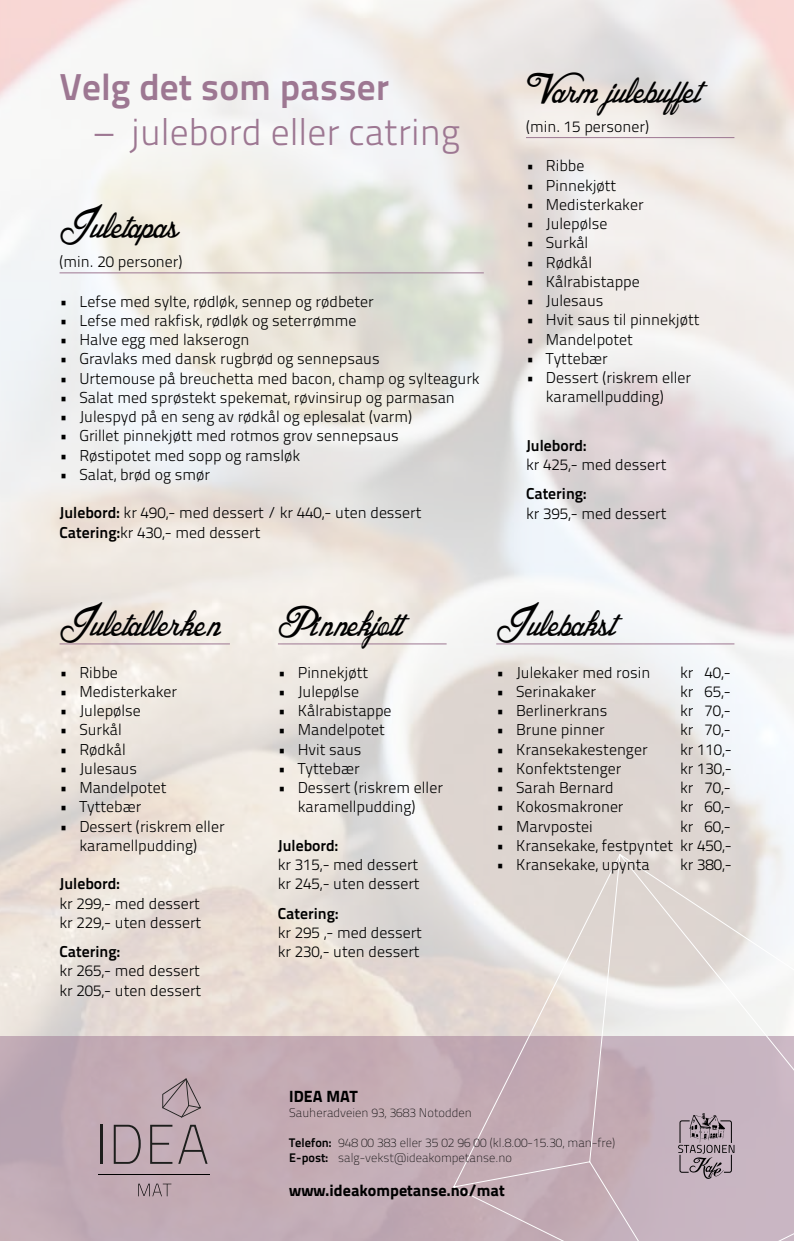
<style>
.page{position:relative;width:794px;height:1241px;background:#fff}
.page>*{position:absolute;margin:0;border:0;box-sizing:border-box;transform-origin:0 0}
.t1{font:37.45px "Titillium Text 25 L 250 wt";color:#9d7792}
.t2{font:37.45px "Titillium Text 25 L 800 wt";color:#9d7792}
.t3{font:26.25px "Stasjonen Kafe Reg";color:#000;scale:.89 1}
.t4{font:16.1px "Titillium Text 25 L 999 wt";color:#000}
.t5{font:15.75px/19.2px "Titillium Text 25 L 250 wt";color:#000}
.t6{font:15.75px "Titillium Text 25 L 800 wt";color:#000}
.t7{font:12.42px/14.9px "Titillium Text 25 L 1 wt";color:#000}
.s1{font-family:"Titillium Text 25 L 800 wt"}
</style>
<div class="page">
<hr style="left:526px;top:137px;width:208px;height:1px;background:#9d7792">
<hr style="left:60px;top:272px;width:424px;height:1px;background:#9d7792">
<div style="left:0;top:1036px;width:794px;height:204px;background:#c3abb4"></div>
<svg style="left:453px;top:852px;width:341px;height:388px"></svg>
<svg style="left:678px;top:1112px;width:56px;height:66px"></svg>
<svg style="left:162px;top:1078px;width:39px;height:39px"></svg>
<hr style="left:100px;top:1124px;width:2px;height:39px;background:#1d1e1c">
<svg style="left:114px;top:1124px;width:27px;height:39px"></svg>
<svg style="left:150px;top:1124px;width:22px;height:39px"></svg>
<svg style="left:178px;top:1124px;width:30px;height:39px"></svg>
<hr style="left:98px;top:1174px;width:112px;height:1px;background:#000">
<svg style="left:138px;top:1183px;width:33px;height:13px"></svg>
<hr style="left:278px;top:643px;width:168px;height:1px;background:#9d7792">
<hr style="left:60px;top:643px;width:170px;height:1px;background:#9d7792">
<hr style="left:496px;top:643px;width:238px;height:1px;background:#9d7792">
<h2 class="t3" style="left:526px;top:79px;width:197px">Varm julebuffet</h2>
<h1 class="t2" style="left:60px;top:58px;width:331px">Velg det som passer</h1>
<h1 class="t1" style="left:95px;top:104px;width:367px">– julebord eller catring</h1>
<p class="t5" style="left:526px;top:116px;width:125px">(min. 15 personer)</p>
<p class="t5" style="left:526px;top:155px;width:60px">• Ribbe</p>
<p class="t5" style="left:526px;top:174px;width:92px">• Pinnekjøtt</p>
<p class="t5" style="left:526px;top:194px;width:119px">• Medisterkaker</p>
<p class="t5" style="left:526px;top:213px;width:83px">• Julepølse</p>
<p class="t5" style="left:526px;top:232px;width:64px">• Surkål</p>
<p class="t5" style="left:526px;top:251px;width:68px">• Rødkål</p>
<p class="t5" style="left:526px;top:271px;width:115px">• Kålrabistappe</p>
<p class="t5" style="left:526px;top:290px;width:79px">• Julesaus</p>
<p class="t5" style="left:526px;top:309px;width:175px">• Hvit saus til pinnekjøtt</p>
<p class="t5" style="left:526px;top:328px;width:108px">• Mandelpotet</p>
<p class="t5" style="left:526px;top:348px;width:83px">• Tyttebær</p>
<p class="t5" style="left:526px;top:367px;width:166px;text-align:center">• Dessert (riskrem eller karamellpudding)</p>
<p class="t6" style="left:526px;top:433px;width:62px">Julebord:</p>
<p class="t5" style="left:526px;top:454px;width:142px">kr 425,- med dessert</p>
<p class="t6" style="left:526px;top:481px;width:62px">Catering:</p>
<p class="t5" style="left:526px;top:502px;width:142px">kr 395,- med dessert</p>
<h2 class="t3" style="left:60px;top:214px;width:135px">Juletapas</h2>
<p class="t5" style="left:60px;top:251px;width:125px">(min. 20 personer)</p>
<p class="t5" style="left:60px;top:290px;width:316px">• Lefse med sylte, rødløk, sennep og rødbeter</p>
<p class="t5" style="left:60px;top:310px;width:298px">• Lefse med rakfisk, rødløk og seterrømme</p>
<p class="t5" style="left:60px;top:329px;width:191px">• Halve egg med lakserogn</p>
<p class="t5" style="left:60px;top:348px;width:322px">• Gravlaks med dansk rugbrød og sennepsaus</p>
<p class="t5" style="left:60px;top:367px;width:422px">• Urtemouse på breuchetta med bacon, champ og sylteagurk</p>
<p class="t5" style="left:60px;top:387px;width:397px">• Salat med sprøstekt spekemat, røvinsirup og parmasan</p>
<p class="t5" style="left:60px;top:406px;width:354px">• Julespyd på en seng av rødkål og eplesalat (varm)</p>
<p class="t5" style="left:60px;top:425px;width:341px">• Grillet pinnekjøtt med rotmos grov sennepsaus</p>
<p class="t5" style="left:60px;top:444px;width:242px">• Røstipotet med sopp og ramsløk</p>
<p class="t5" style="left:60px;top:464px;width:152px">• Salat, brød og smør</p>
<p class="t5" style="left:60px;top:502px;width:363px"><span class="s1">Julebord:</span> kr 490,- med dessert / kr 440,- uten dessert<br><span class="s1">Catering:</span>kr 430,- med dessert</p>
<h2 class="t3" style="left:60px;top:611px;width:182px">Juletallerken</h2>
<h2 class="t3" style="left:278px;top:611px;width:141px">Pinnekjøtt</h2>
<p class="t5" style="left:60px;top:661px;width:60px">• Ribbe</p>
<p class="t5" style="left:60px;top:680px;width:119px">• Medisterkaker</p>
<p class="t5" style="left:60px;top:700px;width:83px">• Julepølse</p>
<p class="t5" style="left:60px;top:719px;width:64px">• Surkål</p>
<p class="t5" style="left:60px;top:738px;width:68px">• Rødkål</p>
<p class="t5" style="left:60px;top:757px;width:79px">• Julesaus</p>
<p class="t5" style="left:60px;top:777px;width:108px">• Mandelpotet</p>
<p class="t5" style="left:60px;top:796px;width:83px">• Tyttebær</p>
<p class="t5" style="left:60px;top:815px;width:166px;text-align:center">• Dessert (riskrem eller karamellpudding)</p>
<p class="t6" style="left:60px;top:871px;width:62px">Julebord:</p>
<p class="t5" style="left:60px;top:892px;width:143px">kr 299,- med dessert kr 229,- uten dessert</p>
<p class="t6" style="left:60px;top:939px;width:62px">Catering:</p>
<p class="t5" style="left:60px;top:960px;width:143px">kr 265,- med dessert kr 205,- uten dessert</p>
<p class="t5" style="left:278px;top:661px;width:92px">• Pinnekjøtt</p>
<p class="t5" style="left:278px;top:680px;width:83px">• Julepølse</p>
<p class="t5" style="left:278px;top:700px;width:115px">• Kålrabistappe</p>
<p class="t5" style="left:278px;top:719px;width:108px">• Mandelpotet</p>
<p class="t5" style="left:278px;top:738px;width:85px">• Hvit saus</p>
<p class="t5" style="left:278px;top:757px;width:83px">• Tyttebær</p>
<p class="t5" style="left:278px;top:777px;width:166px;text-align:center">• Dessert (riskrem eller karamellpudding)</p>
<p class="t6" style="left:278px;top:833px;width:62px">Julebord:</p>
<p class="t5" style="left:278px;top:854px;width:143px">kr 315,- med dessert kr 245,- uten dessert</p>
<p class="t6" style="left:278px;top:900px;width:62px">Catering:</p>
<p class="t5" style="left:278px;top:921px;width:146px">kr 295 ,- med dessert kr 230,- uten dessert</p>
<h2 class="t3" style="left:496px;top:611px;width:135px">Julebakst</h2>
<p class="t5" style="left:496px;top:661px;width:156px">• Julekaker med rosin</p>
<p class="t5" style="left:680px;top:661px;width:52px">kr 40,-</p>
<p class="t5" style="left:496px;top:680px;width:101px">• Serinakaker</p>
<p class="t5" style="left:680px;top:680px;width:52px">kr 65,-</p>
<p class="t5" style="left:496px;top:700px;width:113px">• Berlinerkrans</p>
<p class="t5" style="left:680px;top:700px;width:52px">kr 70,-</p>
<p class="t5" style="left:496px;top:719px;width:110px">• Brune pinner</p>
<p class="t5" style="left:680px;top:719px;width:52px">kr 70,-</p>
<p class="t5" style="left:496px;top:738px;width:153px">• Kransekakestenger</p>
<p class="t5" style="left:680px;top:738px;width:53px">kr 110,-</p>
<p class="t5" style="left:496px;top:757px;width:127px">• Konfektstenger</p>
<p class="t5" style="left:680px;top:757px;width:53px">kr 130,-</p>
<p class="t5" style="left:496px;top:777px;width:119px">• Sarah Bernard</p>
<p class="t5" style="left:680px;top:777px;width:52px">kr 70,-</p>
<p class="t5" style="left:496px;top:796px;width:129px">• Kokosmakroner</p>
<p class="t5" style="left:680px;top:796px;width:52px">kr 60,-</p>
<p class="t5" style="left:496px;top:815px;width:98px">• Marvpostei</p>
<p class="t5" style="left:680px;top:815px;width:52px">kr 60,-</p>
<p class="t5" style="left:496px;top:834px;width:237px">• Kransekake, festpyntet kr 450,-</p>
<p class="t5" style="left:496px;top:854px;width:155px">• Kransekake, upynta</p>
<p class="t5" style="left:680px;top:854px;width:53px">kr 380,-</p>
<p class="t4" style="left:289px;top:1083px;width:70px">IDEA MAT</p>
<p class="t7" style="left:289px;top:1104px;width:184px">Sauheradveien 93, 3683 Notodden</p>
<p class="t7" style="left:289px;top:1134px;width:328px"><span class="s1">Telefon:</span> 948 00 383 eller 35 02 96 00 (kl.8.00-15.30, man-fre)<br><span class="s1">E-post:</span> salg-vekst@ideakompetanse.no</p>
<p class="t4" style="left:289px;top:1177px;width:217px">www.ideakompetanse.no/mat</p>
</div>
